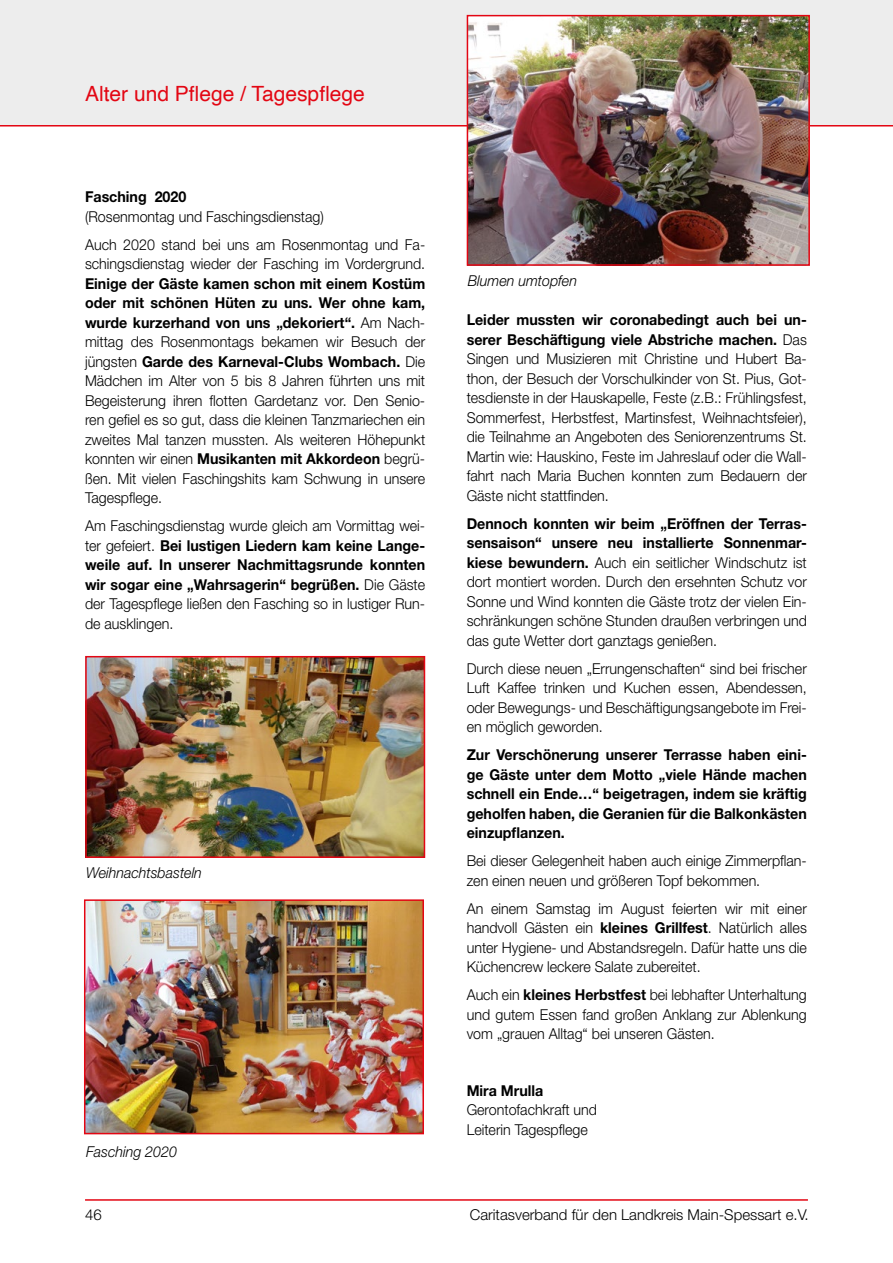
<style>
.page{position:relative;width:893px;height:1263px;background:#fff}
.page>*{position:absolute;margin:0;border:0;box-sizing:border-box;transform-origin:0 0}
.t1{font:21px "Helvetica";color:#e30613}
.t2{font:300 15px/19.5px "Helvetica Neue";color:#000;text-align:justify;scale:.95 1}
.t3{font:700 15px/19.5px "Helvetica Neue";color:#000;text-align:justify;scale:.95 1}
.t4{font:300 15px "Helvetica Neue";color:#000}
.t5{font:italic 300 15px "Helvetica Neue";color:#000;scale:.95 1}
.s1{font-weight:700}
</style>
<div class="page">
<div style="left:0;top:0;width:893px;height:125px;background:#ededed"></div>
<hr style="left:85px;top:1199px;width:723px;height:2px;background:#e30613">
<hr style="left:0;top:125px;width:893px;height:1px;background:#e30613">
<img style="left:88px;top:659px;width:334px;height:196px">
<div style="left:85px;top:656px;width:340px;height:202px;border:2px solid #e30613"></div>
<img style="left:470px;top:18px;width:337px;height:245px">
<div style="left:467px;top:15px;width:343px;height:251px;border:2px solid #e30613"></div>
<img style="left:87px;top:902px;width:334px;height:229px">
<div style="left:84px;top:899px;width:340px;height:235px;border:2px solid #e30613"></div>
<h1 class="t1" style="left:85px;top:77px;width:281px">Alter und Pflege / Tagespflege</h1>
<p class="t3" style="left:85px;top:187px;width:108px">Fasching 2020</p>
<p class="t2" style="left:85px;top:202px;width:360px;line-height:28px">(Rosenmontag und Faschingsdienstag)<br>Auch 2020 stand bei uns am Rosenmontag und Fa-</p>
<p class="t2" style="left:85px;top:254px;width:360px">schingsdienstag wieder der Fasching im Vordergrund.</p>
<p class="t2" style="left:85px;top:273px;width:360px"><span class="s1">Einige der Gäste kamen schon mit einem Kostüm oder mit schönen Hüten zu uns. Wer ohne kam, wurde kurzerhand von uns „dekoriert“.</span> Am Nach&shy;mittag des Rosenmontags bekamen wir Besuch der jüngsten <span class="s1">Garde des Karneval-Clubs Wombach.</span> Die Mädchen im Alter von 5 bis 8 Jahren führten uns mit Begeisterung ihren flotten Gardetanz vor. Den Senio&shy;ren gefiel es so gut, dass die kleinen Tanzmariechen ein zweites Mal tanzen mussten. Als weiteren Höhepunkt konnten wir einen <span class="s1">Musikanten mit Akkordeon</span> begrü&shy;ßen. Mit vielen Faschingshits kam Schwung in unsere Tagespflege.</p>
<p class="t2" style="left:85px;top:516px;width:360px">Am Faschingsdienstag wurde gleich am Vormittag wei&shy;ter gefeiert. <span class="s1">Bei lustigen Liedern kam keine Lange&shy;weile auf. In unserer Nachmittagsrunde konnten wir sogar eine „Wahrsagerin“ begrüßen.</span> Die Gäste der Tagespflege ließen den Fasching so in lustiger Run&shy;de ausklingen.</p>
<p class="t5" style="left:86px;top:864px;width:123px">Weihnachtsbasteln</p>
<p class="t5" style="left:86px;top:1142px;width:97px">Fasching 2020</p>
<p class="t5" style="left:468px;top:272px;width:117px">Blumen umtopfen</p>
<p class="t2" style="left:467px;top:310px;width:360px"><span class="s1">Leider mussten wir coronabedingt auch bei un&shy;serer Beschäftigung viele Abstriche machen.</span> Das Singen und Musizieren mit Christine und Hubert Ba&shy;thon, der Besuch der Vorschulkinder von St. Pius, Got&shy;tesdienste in der Hauskapelle, Feste (z.B.: Frühlingsfest, Sommerfest, Herbstfest, Martinsfest, Weihnachtsfeier), die Teilnahme an Angeboten des Seniorenzentrums St.<br>Martin wie: Hauskino, Feste im Jahreslauf oder die Wall&shy;fahrt nach Maria Buchen konnten zum Bedauern der Gäste nicht stattfinden.</p>
<p class="t2" style="left:467px;top:513px;width:360px"><span class="s1">Dennoch konnten wir beim „Eröffnen der Terras&shy;sensaison“ unsere neu installierte Sonnenmar&shy;kiese bewundern.</span> Auch ein seitlicher Windschutz ist dort montiert worden. Durch den ersehnten Schutz vor Sonne und Wind konnten die Gäste trotz der vielen Ein&shy;schränkungen schöne Stunden draußen verbringen und das gute Wetter dort ganztags genießen.</p>
<p class="t2" style="left:467px;top:658px;width:360px">Durch diese neuen „Errungenschaften“ sind bei frischer Luft Kaffee trinken und Kuchen essen, Abendessen, oder Bewegungs- und Beschäftigungsangebote im Frei&shy;en möglich geworden.</p>
<p class="t3" style="left:467px;top:745px;width:360px">Zur Verschönerung unserer Terrasse haben eini&shy;ge Gäste unter dem Motto „viele Hände machen schnell ein Ende…“ beigetragen, indem sie kräftig geholfen haben, die Geranien für die Balkonkästen einzupflanzen.</p>
<p class="t2" style="left:467px;top:851px;width:360px">Bei dieser Gelegenheit haben auch einige Zimmerpflan&shy;zen einen neuen und größeren Topf bekommen.</p>
<p class="t2" style="left:467px;top:898px;width:360px">An einem Samstag im August feierten wir mit einer handvoll Gästen ein <span class="s1">kleines Grillfest</span>. Natürlich alles unter Hygiene- und Abstandsregeln. Dafür hatte uns die Küchencrew leckere Salate zubereitet.</p>
<p class="t2" style="left:467px;top:985px;width:360px">Auch ein <span class="s1">kleines Herbstfest</span> bei lebhafter Unterhaltung und gutem Essen fand großen Anklang zur Ablenkung vom „grauen Alltag“ bei unseren Gästen.</p>
<p class="t3" style="left:467px;top:1080px;width:82px">Mira Mrulla</p>
<p class="t2" style="left:467px;top:1099px;width:139px">Gerontofachkraft und<br>Leiterin Tagespflege</p>
<p class="t4" style="left:85px;top:1205px;width:18px">46</p>
<p class="t4" style="left:470px;top:1205px;width:340px">Caritasverband für den Landkreis Main-Spessart e.V.</p>
</div>
